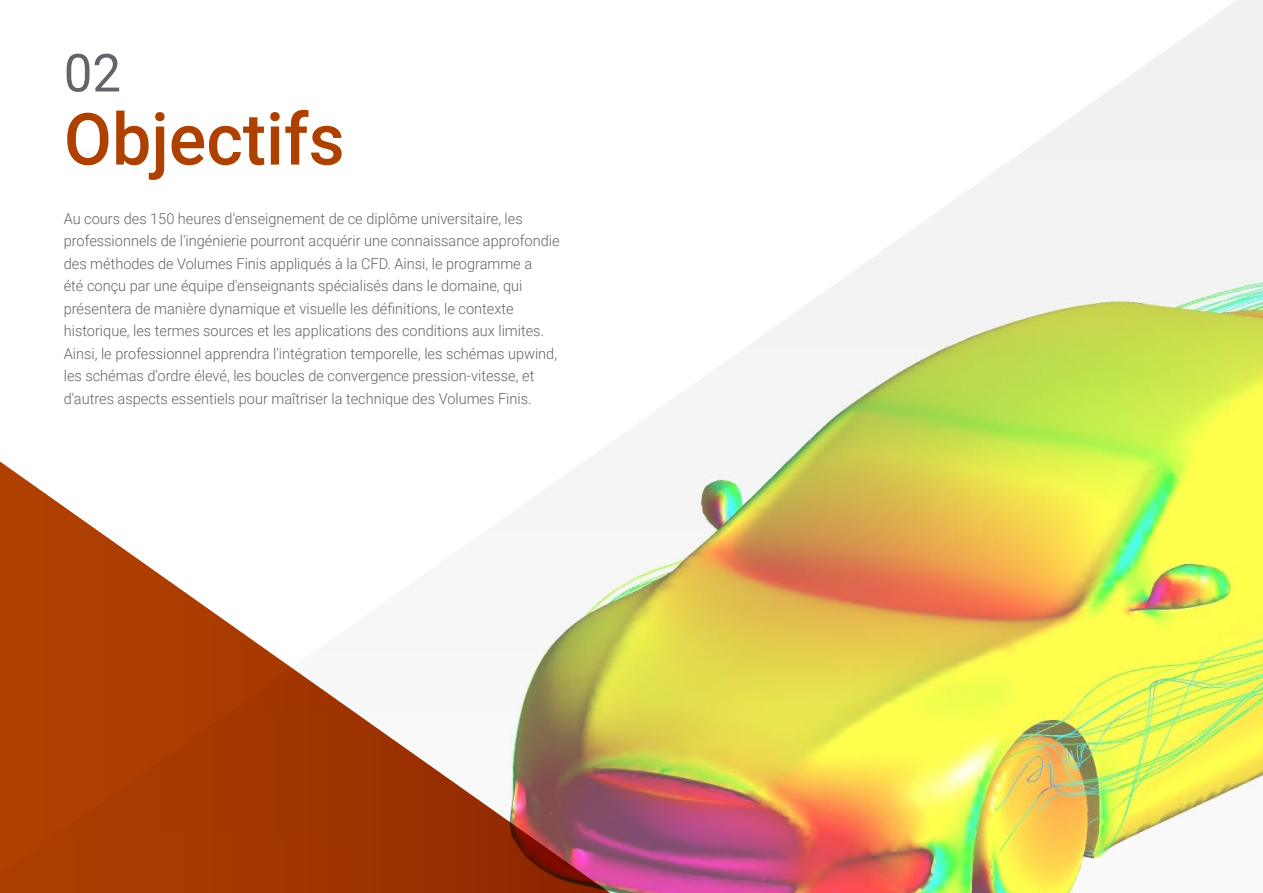
<style>
.page{position:relative;width:1263px;height:893px;background:#fff}
.page>*{position:absolute;margin:0;border:0;box-sizing:border-box;transform-origin:0 0}
.t1{font:500 72px "Roboto";color:#ae4000}
.t2{font:52.5px "Roboto";color:#61646a}
.t3{font:300 15px/22.5px "Roboto";color:#61646a}
</style>
<div class="page">
<img style="left:607px;top:0;width:656px;height:893px">
<svg style="left:0;top:446px;width:640px;height:447px"></svg>
<h2 class="t2" style="left:64px;top:36px;width:59px">02</h2>
<h1 class="t1" style="left:64px;top:89px;width:282px">Objectifs</h1>
<p class="t3" style="left:64px;top:207px;width:497px">Au cours des 150 heures d'enseignement de ce diplôme universitaire, les professionnels de l'ingénierie pourront acquérir une connaissance approfondie des méthodes de Volumes Finis appliqués à la CFD. Ainsi, le programme a<br>été conçu par une équipe d'enseignants spécialisés dans le domaine, qui présentera de manière dynamique et visuelle les définitions, le contexte historique, les termes sources et les applications des conditions aux limites.<br>Ainsi, le professionnel apprendra l'intégration temporelle, les schémas upwind, les schémas d'ordre élevé, les boucles de convergence pression-vitesse, et d'autres aspects essentiels pour maîtriser la technique des Volumes Finis.</p>
</div>
